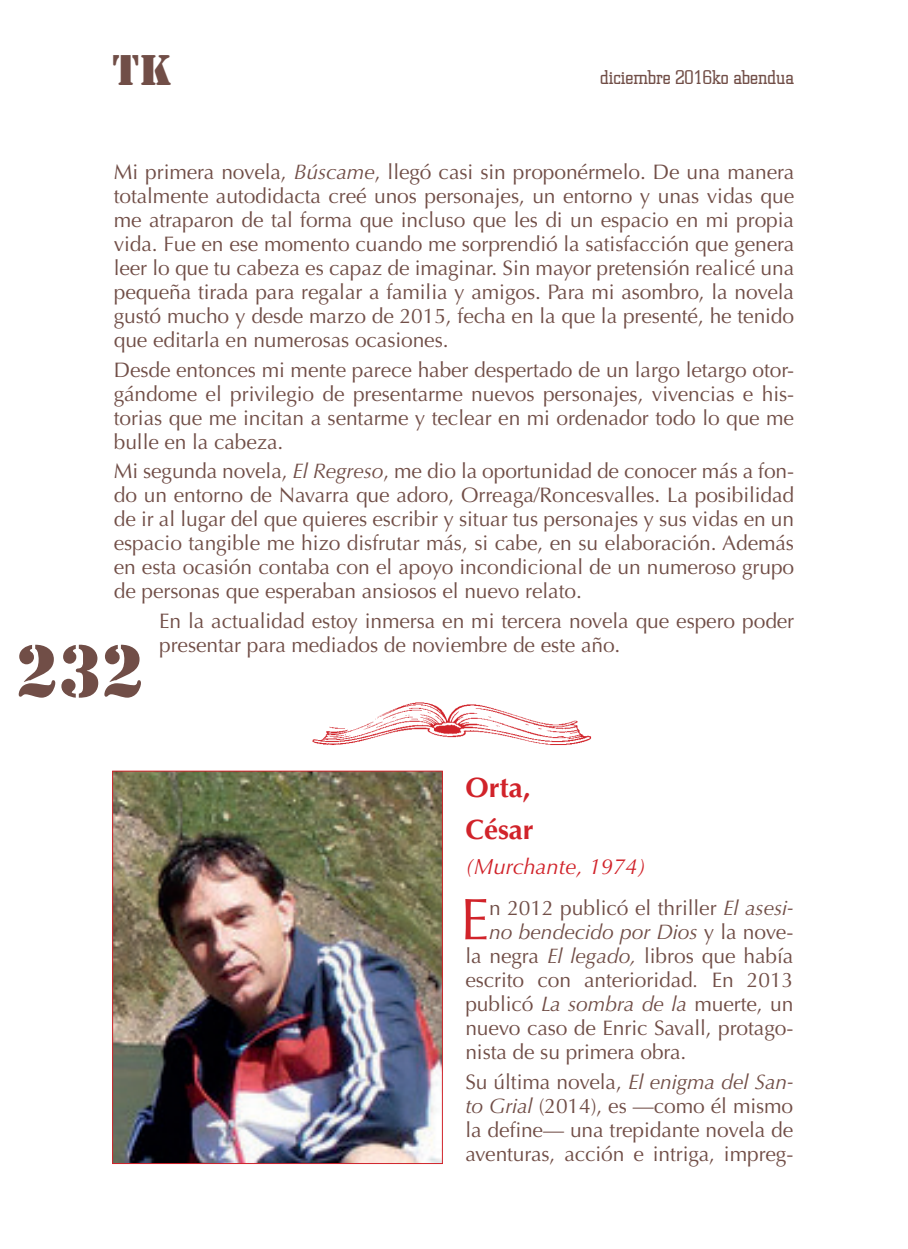
<style>
.page{position:relative;width:908px;height:1249px;background:#fff}
.page>*{position:absolute;margin:0;border:0;box-sizing:border-box;transform-origin:0 0}
.t1{font:68px "Stencil";color:#714e47}
.PARRAFO_PRIMERO{font:58.8px "Optima";color:#d1232a}
.t2{font:40px "Stencil";color:#714e47}
.AUTOR{font:700 28px "Optima";color:#d1232a}
.FECHA_DE_NACIMIENTO{font:italic 22px "Optima";color:#d1232a}
.CUERPO_LIBRO{font:21px/24px "Optima";letter-spacing:-.005em;color:#714e47;text-align:justify}
.PARRAFO_PRIMERO-2{font:21px "Optima";letter-spacing:-.005em;color:#714e47}
.PARRAFO_PRIMERO-3{font:italic 21px "Optima";letter-spacing:-.005em;color:#714e47}
.t3{font:300 20px "Square Slabserif 711 BT";color:#714e47}
.s1{font-style:italic}
.s2{font-style:normal}
</style>
<div class="page">
<img style="left:114px;top:772px;width:327px;height:389px">
<div style="left:112px;top:770px;width:331px;height:393px;border:1px solid #d1232a"></div>
<img style="left:312px;top:702px;width:280px;height:43px">
<h3 class="t2" style="left:112px;top:45px;width:61px">TK</h3>
<p class="t3" style="left:600px;top:64px;width:196px">diciembre 2016ko abendua</p>
<p class="CUERPO_LIBRO" style="left:114px;top:160px;width:682px">Mi primera novela, <span class="s1">Búscame</span>, llegó casi sin proponérmelo. De una manera totalmente autodidacta creé unos personajes, un entorno y unas vidas que me atraparon de tal forma que incluso que les di un espacio en mi propia vida. Fue en ese momento cuando me sorprendió la satisfacción que genera leer lo que tu cabeza es capaz de imaginar. Sin mayor pretensión realicé una pequeña tirada para regalar a familia y amigos. Para mi asombro, la novela gustó mucho y desde marzo de 2015, fecha en la que la presenté, he tenido que editarla en numerosas ocasiones.</p>
<p class="CUERPO_LIBRO" style="left:114px;top:357px;width:682px">Desde entonces mi mente parece haber despertado de un largo letargo otor&shy;gándome el privilegio de presentarme nuevos personajes, vivencias e his&shy;torias que me incitan a sentarme y teclear en mi ordenador todo lo que me bulle en la cabeza.</p>
<p class="CUERPO_LIBRO" style="left:114px;top:459px;width:682px">Mi segunda novela, <span class="s1">El Regreso</span>, me dio la oportunidad de conocer más a fon&shy;do un entorno de Navarra que adoro, Orreaga/Roncesvalles. La posibilidad de ir al lugar del que quieres escribir y situar tus personajes y sus vidas en un espacio tangible me hizo disfrutar más, si cabe, en su elaboración. Además en esta ocasión contaba con el apoyo incondicional de un numeroso grupo de personas que esperaban ansiosos el nuevo relato.</p>
<p class="CUERPO_LIBRO" style="left:159px;top:609px;width:637px">En la actualidad estoy inmersa en mi tercera novela que espero poder presentar para mediados de noviembre de este año.</p>
<h1 class="t1" style="left:15px;top:627px;width:130px">232</h1>
<p class="AUTOR" style="left:465px;top:770px;width:67px">Orta,</p>
<p class="AUTOR" style="left:465px;top:812px;width:70px">César</p>
<p class="FECHA_DE_NACIMIENTO" style="left:465px;top:853px;width:182px">(Murchante, 1974)</p>
<p class="PARRAFO_PRIMERO" style="left:460px;top:884px;width:31px">E</p>
<p class="PARRAFO_PRIMERO-2" style="left:489px;top:895px;width:306px">n 2012 publicó el thriller <span class="s1">El asesi-</span></p>
<p class="PARRAFO_PRIMERO-3" style="left:489px;top:919px;width:306px">no bendecido por Dios <span class="s2">y la nove-</span></p>
<p class="PARRAFO_PRIMERO-2" style="left:465px;top:943px;width:329px">la negra <span class="s1">El legado,</span> libros que había</p>
<p class="PARRAFO_PRIMERO-2" style="left:465px;top:967px;width:329px">escrito con anterioridad<span class="s1">.</span> En 2013</p>
<p class="PARRAFO_PRIMERO-2" style="left:465px;top:991px;width:329px">publicó <span class="s1">La sombra de la</span> muerte, un</p>
<p class="PARRAFO_PRIMERO-2" style="left:465px;top:1015px;width:329px">nuevo caso de Enric Savall, protago-</p>
<p class="PARRAFO_PRIMERO-2" style="left:465px;top:1039px;width:223px">nista de su primera obra.</p>
<p class="CUERPO_LIBRO" style="left:465px;top:1069px;width:329px">Su última novela, <span class="s1">El enigma del San&shy;to Grial</span> (2014), es —como él mismo la define— una trepidante novela de aventuras, acción e intriga, impreg-</p>
</div>
